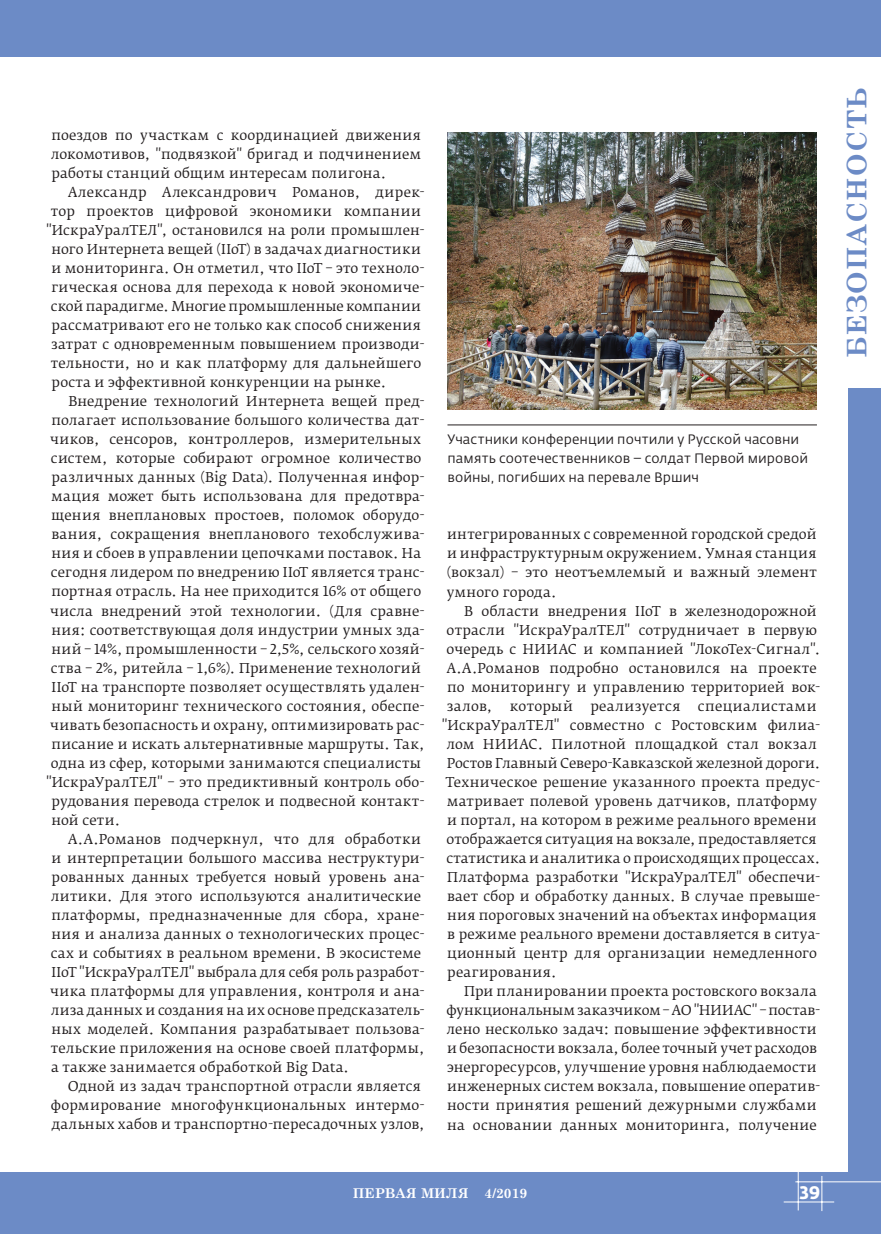
<style>
.page{position:relative;width:881px;height:1234px;background:#fff}
.page>*{position:absolute;margin:0;border:0;box-sizing:border-box;transform-origin:0 0}
.t1{font:700 27px "Century Schoolbook";letter-spacing:.05em;color:#6c8bc6}
.t2{font:700 18px "Fedra Sans Pro";color:#fff}
.t3{font:13.5px/19px "Fedra Serif B Pro";letter-spacing:.01em;color:#231f20;text-align:justify}
.t4{font:13.5px/19px "Fedra Sans Pro";letter-spacing:.005em;color:#231f20}
.t5{font:13.5px "Fedra Serif B Pro";letter-spacing:.03em;color:#231f20}
.t6{font:13.5px "Fedra Serif B Pro";letter-spacing:-.01em;color:#231f20}
.t7{font:700 13.5px "Century Schoolbook";color:#fff}
</style>
<div class="page">
<div style="left:0;top:0;width:880px;height:57px;background:#6c8bc6"></div>
<div style="left:0;top:1172px;width:880px;height:61px;background:#6c8bc6"></div>
<div style="left:847px;top:0;width:33px;height:1233px;background:#6c8bc6"></div>
<hr style="left:783px;top:1201px;width:50px;height:1px;background:#fff">
<hr style="left:797px;top:1171px;width:1px;height:39px;background:#fff">
<hr style="left:821px;top:1175px;width:1px;height:35px;background:#fff">
<hr style="left:795px;top:1181px;width:85px;height:1px;background:#fff">
<div style="left:846px;top:57px;width:34px;height:330px;background:#fff"></div>
<img style="left:447px;top:132px;width:369px;height:277px">
<hr style="left:447px;top:424px;width:369px;height:1px;background:#231f20">
<p class="t3" style="left:51px;top:125px;width:371px">поездов по участкам с координацией движения локомотивов, "подвязкой" бригад и подчинением работы станций общим интересам полигона.</p>
<p class="t5" style="left:68px;top:183px;width:358px">Александр Александрович Романов, дирек-</p>
<p class="t3" style="left:51px;top:201px;width:372px">тор проектов цифровой экономики компании</p>
<p class="t3" style="left:46px;top:220px;width:380px">"ИскраУралТЕЛ", остановился на роли промышлен-</p>
<p class="t3" style="left:51px;top:239px;width:371px">ного Интернета вещей (IIoT) в задачах диагностики</p>
<p class="t3" style="left:51px;top:258px;width:374px">и мониторинга. Он отметил, что IIoT – это техноло-</p>
<p class="t3" style="left:51px;top:277px;width:375px">гическая основа для перехода к новой экономиче-</p>
<p class="t3" style="left:51px;top:296px;width:371px">ской парадигме. Многие промышленные компании</p>
<p class="t3" style="left:52px;top:315px;width:371px">рассматривают его не только как способ снижения</p>
<p class="t3" style="left:51px;top:334px;width:375px">затрат с одновременным повышением производи-</p>
<p class="t3" style="left:51px;top:354px;width:372px">тельности, но и как платформу для дальнейшего</p>
<p class="t3" style="left:52px;top:373px;width:336px">роста и эффективной конкуренции на рынке.</p>
<p class="t3" style="left:68px;top:392px;width:357px">Внедрение технологий Интернета вещей пред-</p>
<p class="t3" style="left:51px;top:411px;width:374px">полагает использование большого количества дат-</p>
<p class="t3" style="left:50px;top:430px;width:372px">чиков, сенсоров, контроллеров, измерительных</p>
<p class="t3" style="left:51px;top:449px;width:372px">систем, которые собирают огромное количество</p>
<p class="t3" style="left:52px;top:468px;width:374px">различных данных (Big Data). Полученная инфор-</p>
<p class="t3" style="left:51px;top:487px;width:375px">мация может быть использована для предотвра-</p>
<p class="t3" style="left:51px;top:506px;width:375px">щения внеплановых простоев, поломок оборудо-</p>
<p class="t3" style="left:51px;top:525px;width:374px">вания, сокращения внепланового техобслужива-</p>
<p class="t3" style="left:51px;top:544px;width:371px">ния и сбоев в управлении цепочками поставок. На</p>
<p class="t3" style="left:51px;top:563px;width:375px">сегодня лидером по внедрению IIoT является транс-</p>
<p class="t3" style="left:51px;top:582px;width:371px">портная отрасль. На нее приходится 16% от общего</p>
<p class="t3" style="left:50px;top:601px;width:376px">числа внедрений этой технологии. (Для сравне-</p>
<p class="t3" style="left:51px;top:620px;width:374px">ния: соответствующая доля индустрии умных зда-</p>
<p class="t3" style="left:51px;top:639px;width:374px">ний – 14%, промышленности – 2,5%, сельского хозяй-</p>
<p class="t3" style="left:51px;top:658px;width:371px">ства – 2%, ритейла – 1,6%). Применение технологий</p>
<p class="t3" style="left:51px;top:677px;width:374px">IIoT на транспорте позволяет осуществлять удален-</p>
<p class="t3" style="left:51px;top:696px;width:374px">ный мониторинг технического состояния, обеспе-</p>
<p class="t3" style="left:50px;top:715px;width:376px">чивать безопасность и охрану, оптимизировать рас-</p>
<p class="t3" style="left:51px;top:734px;width:375px">писание и искать альтернативные маршруты. Так,</p>
<p class="t3" style="left:51px;top:753px;width:371px">одна из сфер, которыми занимаются специалисты</p>
<p class="t3" style="left:46px;top:772px;width:380px">"ИскраУралТЕЛ" – это предиктивный контроль обо-</p>
<p class="t3" style="left:52px;top:791px;width:374px">рудования перевода стрелок и подвесной контакт-</p>
<p class="t3" style="left:51px;top:810px;width:70px">ной сети.</p>
<p class="t3" style="left:68px;top:829px;width:355px">А.А.Романов подчеркнул, что для обработки</p>
<p class="t3" style="left:51px;top:848px;width:374px">и интерпретации большого массива неструктури-</p>
<p class="t3" style="left:52px;top:867px;width:374px">рованных данных требуется новый уровень ана-</p>
<p class="t3" style="left:51px;top:886px;width:371px">литики. Для этого используются аналитические</p>
<p class="t3" style="left:51px;top:905px;width:374px">платформы, предназначенные для сбора, хране-</p>
<p class="t3" style="left:51px;top:924px;width:374px">ния и анализа данных о технологических процес-</p>
<p class="t3" style="left:51px;top:943px;width:371px">сах и событиях в реальном времени. В экосистеме</p>
<p class="t3" style="left:51px;top:962px;width:374px">IIoT "ИскраУралТЕЛ" выбрала для себя роль разработ-</p>
<p class="t3" style="left:50px;top:981px;width:376px">чика платформы для управления, контроля и ана-</p>
<p class="t3" style="left:51px;top:1000px;width:375px">лиза данных и создания на их основе предсказатель-</p>
<p class="t3" style="left:51px;top:1019px;width:374px">ных моделей. Компания разрабатывает пользова-</p>
<p class="t3" style="left:51px;top:1038px;width:375px">тельские приложения на основе своей платформы,</p>
<p class="t3" style="left:51px;top:1057px;width:299px">а также занимается обработкой Вig Data.</p>
<p class="t3" style="left:68px;top:1076px;width:354px">Одной из задач транспортной отрасли является</p>
<p class="t3" style="left:51px;top:1095px;width:375px">формирование многофункциональных интермо-</p>
<p class="t3" style="left:52px;top:1114px;width:374px">дальных хабов и транспортно-пересадочных узлов,</p>
<p class="t4" style="left:447px;top:430px;width:362px">Участники конференции почтили у Русской часовни память соотечественников – солдат Первой мировой войны, погибших на перевале Вршич</p>
<p class="t3" style="left:446px;top:525px;width:371px">интегрированных с современной городской средой и инфраструктурным окружением. Умная станция (вокзал) – это неотъемлемый и важный элемент умного города.</p>
<p class="t3" style="left:446px;top:601px;width:375px;text-align:left;text-indent:18px">В области внедрения IIoT в железнодорожной отрасли "ИскраУралТЕЛ" сотрудничает в первую очередь с НИИАС и компанией "ЛокоТех-Сигнал".<br>А.А.Романов подробно остановился на проекте по мониторингу и управлению территорией вок&shy;залов,</p>
<p class="t3" style="left:509px;top:696px;width:65px">который</p>
<p class="t3" style="left:590px;top:696px;width:92px">реализуется</p>
<p class="t5" style="left:697px;top:697px;width:120px">специалистами</p>
<p class="t3" style="left:441px;top:715px;width:380px">"ИскраУралТЕЛ" совместно с Ростовским филиа-</p>
<p class="t3" style="left:446px;top:734px;width:371px">лом НИИАС. Пилотной площадкой стал вокзал</p>
<p class="t3" style="left:446px;top:753px;width:375px">Ростов Главный Северо-Кавказской железной дороги.</p>
<p class="t3" style="left:446px;top:772px;width:376px">Техническое решение указанного проекта предус-</p>
<p class="t3" style="left:446px;top:791px;width:372px">матривает полевой уровень датчиков, платформу</p>
<p class="t3" style="left:447px;top:810px;width:371px">и портал, на котором в режиме реального времени</p>
<p class="t3" style="left:446px;top:829px;width:371px">отображается ситуация на вокзале, предоставляется</p>
<p class="t3" style="left:446px;top:848px;width:375px">статистика и аналитика о происходящих процессах.</p>
<p class="t3" style="left:447px;top:867px;width:374px">Платформа разработки "ИскраУралТЕЛ" обеспечи-</p>
<p class="t3" style="left:447px;top:886px;width:374px">вает сбор и обработку данных. В случае превыше-</p>
<p class="t3" style="left:447px;top:905px;width:371px">ния пороговых значений на объектах информация</p>
<p class="t3" style="left:447px;top:924px;width:373px">в режиме реального времени доставляется в ситуа-</p>
<p class="t3" style="left:447px;top:943px;width:371px">ционный центр для организации немедленного</p>
<p class="t3" style="left:447px;top:962px;width:111px">реагирования.</p>
<p class="t3" style="left:464px;top:981px;width:354px">При планировании проекта ростовского вокзала</p>
<p class="t6" style="left:446px;top:1001px;width:375px">функциональным заказчиком – АО "НИИАС" – постав-</p>
<p class="t3" style="left:446px;top:1019px;width:371px">лено несколько задач: повышение эффективности</p>
<p class="t3" style="left:447px;top:1038px;width:371px">и безопасности вокзала, более точный учет расходов</p>
<p class="t3" style="left:447px;top:1057px;width:371px">энергоресурсов, улучшение уровня наблюдаемости</p>
<p class="t3" style="left:447px;top:1076px;width:374px">инженерных систем вокзала, повышение оператив-</p>
<p class="t3" style="left:447px;top:1095px;width:371px">ности принятия решений дежурными службами</p>
<p class="t3" style="left:447px;top:1114px;width:371px">на основании данных мониторинга, получение</p>
<p class="t7" style="left:352px;top:1181px;width:176px">ПЕРВАЯ МИЛЯ 4/2019</p>
<h2 class="t2" style="left:799px;top:1180px;width:22px">39</h2>
<h1 class="t1" style="left:835px;top:358px;width:272px;rotate:-90deg">Безопасность</h1>
</div>
